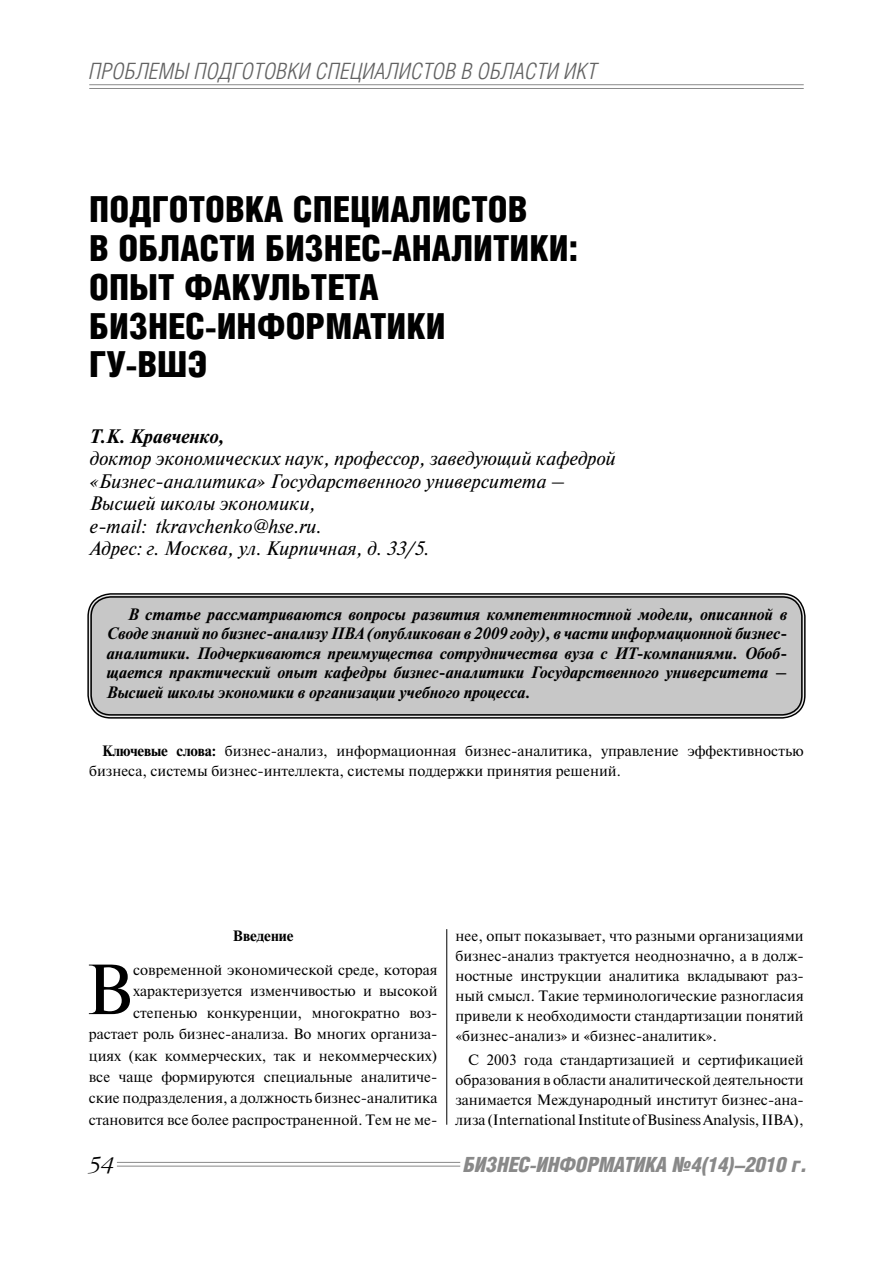
<style>
.page{position:relative;width:893px;height:1263px;background:#fff}
.page>*{position:absolute;margin:0;border:0;box-sizing:border-box;transform-origin:0 0}
.t1{font:70.65px "Newton C";color:#000}
.t2{font:900 36px/39px "Helios Cond";color:#000}
.t3{font:italic 300 22.5px "Helios Cond";letter-spacing:.01em;color:#626262}
.t4{font:italic 900 21px "Helios Cond";letter-spacing:-.01em;color:#898989}
.t5{font:italic 19.5px/22.5px "Newton C";color:#000}
.t6{font:italic 700 19.5px "Newton C";color:#000}
.t7{font:italic 300 19.5px "Garamond C";color:#000}
.t8{font:italic 700 16.5px/19.5px "Newton C";color:#000;text-align:justify}
.t9{font:15px/20px "Newton C";color:#000;text-align:justify}
.t10{font:700 15px "Newton C";color:#000}
.s1{font-weight:700}
</style>
<div class="page">
<hr style="left:89px;top:84px;width:715px;height:1px;background:#898989">
<hr style="left:89px;top:88px;width:715px;height:1px;background:#898989">
<hr style="left:117px;top:1162px;width:343px;height:1px;background:#898989">
<hr style="left:117px;top:1166px;width:343px;height:1px;background:#898989">
<div style="left:90px;top:595px;width:713px;height:121px;background:#c7c7c7;border-radius:21px"></div>
<div style="left:87px;top:593px;width:718px;height:126px;border:1px solid #000;border-radius:23px"></div>
<div style="left:90px;top:596px;width:712px;height:120px;border:1px solid #000;border-radius:20px"></div>
<hr style="left:446px;top:929px;width:1px;height:196px;background:#000">
<h3 class="t3" style="left:89px;top:63px;width:509px">ПРОБЛЕМЫ ПОДГОТОВКИ СПЕЦИАЛИСТОВ В ОБЛАСТИ ИКТ</h3>
<h2 class="t2" style="left:89px;top:192px;width:490px">ПОДГОТОВКА СПЕЦИАЛИСТОВ<br>В ОБЛАСТИ БИЗНЕС-АНАЛИТИКИ:<br>ОПЫТ ФАКУЛЬТЕТА<br>БИЗНЕС-ИНФОРМАТИКИ<br>ГУ-ВШЭ</h2>
<h3 class="t6" style="left:89px;top:429px;width:136px">Т.К. Кравченко,</h3>
<h3 class="t5" style="left:89px;top:449px;width:527px">доктор экономических наук, профессор, заведующий кафедрой «Бизнес-аналитика» Государственного университета – Высшей школы экономики,<br>е-mail: tkravchenko@hse.ru.<br>Адрес: г. Москва, ул. Кирпичная, д. 33/5.</h3>
<p class="t8" style="left:106px;top:606px;width:682px;text-indent:21px">В статье рассматриваются вопросы развития компетентностной модели, описанной в Своде знаний по бизнес-анализу IIBA (опубликован в 2009 году), в части информационной бизнес&shy;аналитики. Подчеркиваются преимущества сотрудничества вуза с ИТ-компаниями. Обоб&shy;щается практический опыт кафедры бизнес-аналитики Государственного университета – Высшей школы экономики в организации учебного процесса.</p>
<p class="t9" style="left:89px;top:742px;width:716px;line-height:19.5px;text-indent:13px"><span class="s1">Ключевые слова:</span> бизнес-анализ, информационная бизнес-аналитика, управление эффективностью бизнеса, системы бизнес-интеллекта, системы поддержки принятия решений.</p>
<p class="t10" style="left:233px;top:930px;width:62px">Введение</p>
<h1 class="t1" style="left:86px;top:965px;width:49px">В</h1>
<p class="t9" style="left:89px;top:961px;width:350px;line-height:21.3px;text-align:right">современной экономической среде, которая характеризуется изменчивостью и высокой степенью конкуренции, многократно воз&shy;растает роль бизнес-анализа. Во многих организа&shy;циях (как коммерческих, так и некоммерческих) все чаще формируются специальные аналитиче&shy;ские подразделения, а должность бизнес-аналитика становится все более распространенной. Тем не ме-</p>
<p class="t9" style="left:455px;top:927px;width:350px">нее, опыт показывает, что разными организациями бизнес-анализ трактуется неоднозначно, а в долж&shy;ностные инструкции аналитика вкладывают раз&shy;ный смысл. Такие терминологические разногласия привели к необходимости стандартизации понятий «бизнес-анализ» и «бизнес-аналитик».</p>
<p class="t9" style="left:455px;top:1051px;width:350px;text-indent:13px">С 2003 года стандартизацией и сертификацией образования в области аналитической деятельности занимается Международный институт бизнес-ана&shy;лиза (International Institute of Business Analysis, IIBA),</p>
<h3 class="t7" style="left:89px;top:1157px;width:27px">54</h3>
<h3 class="t4" style="left:463px;top:1157px;width:345px">БИЗНЕС-ИНФОРМАТИКА №4(14)–2010 г.</h3>
</div>
